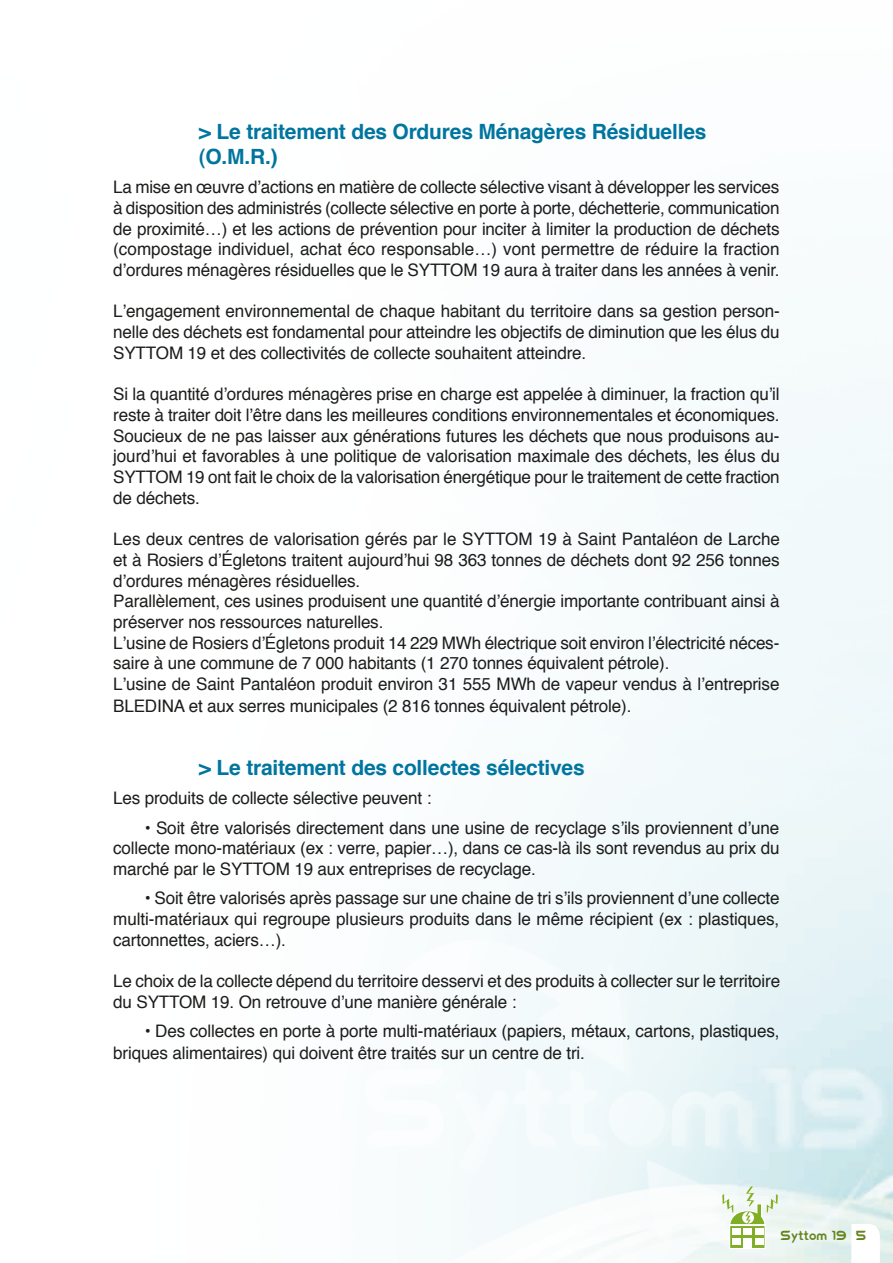
<style>
.page{position:relative;width:893px;height:1263px;background:#fff}
.page>*{position:absolute;margin:0;border:0;box-sizing:border-box;transform-origin:0 0}
.t1{font:700 21px/25.2px "Helvetica";letter-spacing:-.01em;color:#00759f}
.t2{font:17.25px/20.7px "Helvetica";letter-spacing:-.01em;color:#1d1d1b;text-align:justify}
.t3{font:16.5px "FIFA Welcome";color:#658520}
</style>
<div class="page">
<svg style="left:851px;top:1224px;width:29px;height:39px"></svg>
<svg style="left:722px;top:1186px;width:56px;height:63px"></svg>
<p class="t1" style="left:199px;top:119px;width:509px">&gt; Le traitement des Ordures Ménagères Résiduelles (O.M.R.)</p>
<p class="t2" style="left:113px;top:177px;width:668px">La mise en œuvre d’actions en matière de collecte sélective visant à développer les services à disposition des administrés (collecte sélective en porte à porte, déchetterie, communication de proximité…) et les actions de prévention pour inciter à limiter la production de déchets (compostage individuel, achat éco responsable…) vont permettre de réduire la fraction d’ordures ménagères résiduelles que le SYTTOM 19 aura à traiter dans les années à venir.</p>
<p class="t2" style="left:113px;top:302px;width:668px">L’engagement environnemental de chaque habitant du territoire dans sa gestion person&shy;nelle des déchets est fondamental pour atteindre les objectifs de diminution que les élus du SYTTOM 19 et des collectivités de collecte souhaitent atteindre.</p>
<p class="t2" style="left:113px;top:384px;width:668px">Si la quantité d’ordures ménagères prise en charge est appelée à diminuer, la fraction qu’il reste à traiter doit l’être dans les meilleures conditions environnementales et économiques.<br>Soucieux de ne pas laisser aux générations futures les déchets que nous produisons au&shy;jourd’hui et favorables à une politique de valorisation maximale des déchets, les élus du SYTTOM 19 ont fait le choix de la valorisation énergétique pour le traitement de cette fraction de déchets.</p>
<p class="t2" style="left:113px;top:529px;width:668px;text-align:left">Les deux centres de valorisation gérés par le SYTTOM 19 à Saint Pantaléon de Larche et à Rosiers d’Égletons traitent aujourd’hui 98 363 tonnes de déchets dont 92 256 tonnes d’ordures ménagères résiduelles.<br>Parallèlement, ces usines produisent une quantité d’énergie importante contribuant ainsi à préserver nos ressources naturelles.<br>L’usine de Rosiers d’Égletons produit 14 229 MWh électrique soit environ l’électricité néces&shy;saire à une commune de 7 000 habitants (1 270 tonnes équivalent pétrole).<br>L’usine de Saint Pantaléon produit environ 31 555 MWh de vapeur vendus à l’entreprise BLEDINA et aux serres municipales (2 816 tonnes équivalent pétrole).</p>
<p class="t1" style="left:199px;top:755px;width:387px">&gt; Le traitement des collectes sélectives</p>
<p class="t2" style="left:113px;top:788px;width:320px">Les produits de collecte sélective peuvent :</p>
<p class="t2" style="left:113px;top:818px;width:668px;text-indent:31px">• Soit être valorisés directement dans une usine de recyclage s’ils proviennent d’une collecte mono-matériaux (ex : verre, papier…), dans ce cas-là ils sont revendus au prix du marché par le SYTTOM 19 aux entreprises de recyclage.</p>
<p class="t2" style="left:113px;top:888px;width:668px;text-indent:31px">• Soit être valorisés après passage sur une chaine de tri s’ils proviennent d’une collecte multi-matériaux qui regroupe plusieurs produits dans le même récipient (ex : plastiques, cartonnettes, aciers…).</p>
<p class="t2" style="left:113px;top:971px;width:668px">Le choix de la collecte dépend du territoire desservi et des produits à collecter sur le territoire du SYTTOM 19. On retrouve d’une manière générale :</p>
<p class="t2" style="left:113px;top:1020px;width:668px;line-height:21.6px;text-indent:31px">• Des collectes en porte à porte multi-matériaux (papiers, métaux, cartons, plastiques, briques alimentaires) qui doivent être traités sur un centre de tri.</p>
<p class="t3" style="left:780px;top:1226px;width:87px">Syttom 19 5</p>
</div>
